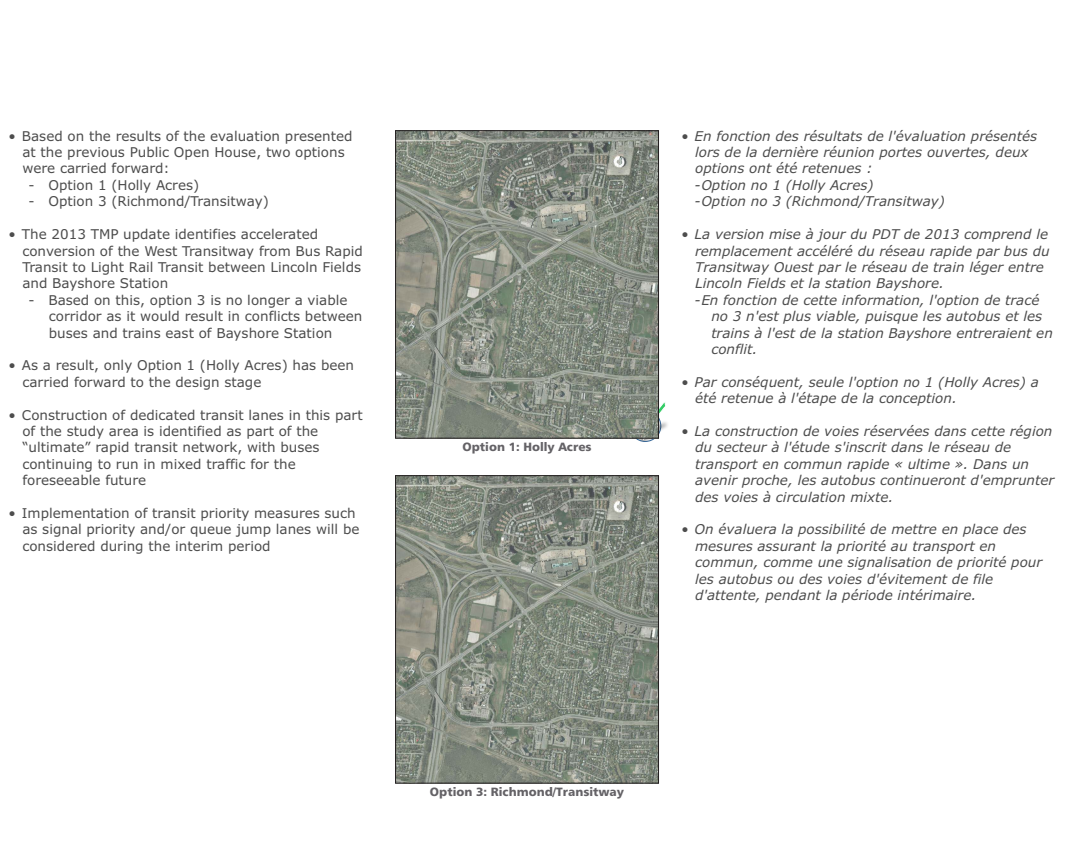
<style>
.page{position:relative;width:1080px;height:864px;background:#fff}
.page>*{position:absolute;margin:0;border:0;box-sizing:border-box;transform-origin:0 0}
.t1{font:italic 13.5px/16.4px "Verdana";color:#4d4d4d}
.t2{font:13.5px/16.4px "Verdana";color:#4d4d4d}
.t3{font:12px "Humanist 777 BT Black B";color:#646266}
</style>
<div class="page">
<svg style="left:636px;top:402px;width:31px;height:40px"></svg>
<img style="left:397px;top:132px;width:260px;height:305px">
<div style="left:395px;top:130px;width:264px;height:309px;border:1px solid #231f20"></div>
<img style="left:397px;top:477px;width:260px;height:305px">
<div style="left:395px;top:475px;width:264px;height:309px;border:1px solid #231f20"></div>
<p class="t2" style="left:22px;top:129px;width:332px;text-indent:-14px">• Based on the results of the evaluation presented at the previous Public Open House, two options were carried forward:</p>
<p class="t2" style="left:29px;top:178px;width:172px">- Option 1 (Holly Acres)</p>
<p class="t2" style="left:29px;top:194px;width:242px">- Option 3 (Richmond/Transitway)</p>
<p class="t2" style="left:22px;top:227px;width:342px;text-indent:-14px">• The 2013 TMP update identifies accelerated conversion of the West Transitway from Bus Rapid Transit to Light Rail Transit between Lincoln Fields and Bayshore Station</p>
<p class="t2" style="left:49px;top:293px;width:315px;text-indent:-20px">- Based on this, option 3 is no longer a viable corridor as it would result in conflicts between buses and trains east of Bayshore Station</p>
<p class="t2" style="left:22px;top:358px;width:333px;text-indent:-14px">• As a result, only Option 1 (Holly Acres) has been carried forward to the design stage</p>
<p class="t2" style="left:22px;top:408px;width:342px;text-indent:-14px">• Construction of dedicated transit lanes in this part of the study area is identified as part of the “ultimate” rapid transit network, with buses continuing to run in mixed traffic for the foreseeable future</p>
<p class="t2" style="left:22px;top:506px;width:339px;text-indent:-14px">• Implementation of transit priority measures such as signal priority and/or queue jump lanes will be considered during the interim period</p>
<p class="t3" style="left:462px;top:442px;width:131px">Option 1: Holly Acres</p>
<p class="t1" style="left:695px;top:129px;width:344px;text-indent:-14px">• En fonction des résultats de l'évaluation présentés lors de la dernière réunion portes ouvertes, deux options ont été retenues :</p>
<p class="t1" style="left:695px;top:178px;width:180px">-Option no 1 (Holly Acres)</p>
<p class="t1" style="left:695px;top:194px;width:252px">-Option no 3 (Richmond/Transitway)</p>
<p class="t1" style="left:695px;top:227px;width:356px;text-indent:-14px">• La version mise à jour du PDT de 2013 comprend le remplacement accéléré du réseau rapide par bus du Transitway Ouest par le réseau de train léger entre Lincoln Fields et la station Bayshore.</p>
<p class="t1" style="left:711px;top:293px;width:343px;text-indent:-17px">-En fonction de cette information, l'option de tracé no 3 n'est plus viable, puisque les autobus et les trains à l'est de la station Bayshore entreraient en conflit.</p>
<p class="t1" style="left:695px;top:375px;width:345px;text-indent:-14px">• Par conséquent, seule l'option no 1 (Holly Acres) a été retenue à l'étape de la conception.</p>
<p class="t1" style="left:695px;top:424px;width:361px;text-indent:-14px">• La construction de voies réservées dans cette région du secteur à l'étude s'inscrit dans le réseau de transport en commun rapide « ultime ». Dans un avenir proche, les autobus continueront d'emprunter des voies à circulation mixte.</p>
<p class="t1" style="left:695px;top:523px;width:349px;text-indent:-14px">• On évaluera la possibilité de mettre en place des mesures assurant la priorité au transport en commun, comme une signalisation de priorité pour les autobus ou des voies d'évitement de file d'attente, pendant la période intérimaire.</p>
<p class="t3" style="left:430px;top:787px;width:196px">Option 3: Richmond/Transitway</p>
</div>
